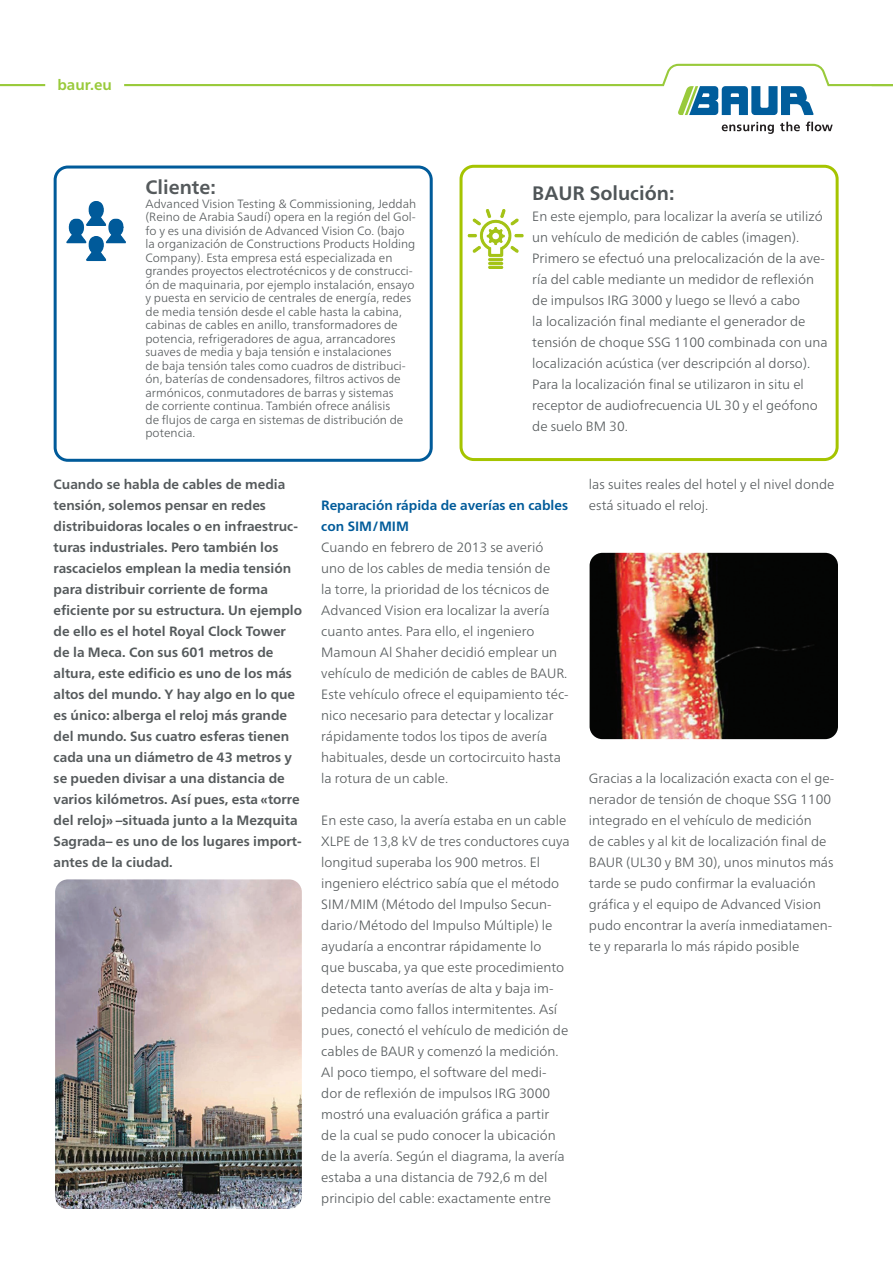
<style>
.page{position:relative;width:893px;height:1263px;background:#fff}
.page>*{position:absolute;margin:0;border:0;box-sizing:border-box;transform-origin:0 0}
.t1{font:700 19.5px "Frutiger Neue LTW1 G";color:#4f5558}
.t2{font:700 19.5px "Frutiger Neue LTW1 G";color:#555a5c}
.t3{font:700 15px "Frutiger Neue LTW1 G";letter-spacing:.005em;color:#99ca3b}
.t4{font:300 13.5px/21px "Frutiger Neue LTW1 G";color:#555a5c}
.t5{font:700 13.5px/21px "Frutiger Neue LTW1 G";color:#555a5c}
.t6{font:700 13.5px/21px "Frutiger Neue LTW1 G";color:#005b9a}
.t7{font:300 12px/13.5px "Frutiger Neue LTW1 G";color:#555a5c}
</style>
<div class="page">
<svg style="left:722px;top:122px;width:52px;height:12px"></svg>
<svg style="left:780px;top:122px;width:20px;height:9px"></svg>
<svg style="left:806px;top:122px;width:27px;height:9px"></svg>
<svg style="left:0;top:64px;width:893px;height:51px"></svg>
<div style="left:46px;top:78px;width:78px;height:21px;background:#fff"></div>
<div style="left:54px;top:166px;width:379px;height:296px;border:3px solid #005b9a;border-radius:13px"></div>
<div style="left:459px;top:165px;width:380px;height:296px;border:3px solid #a5c400;border-radius:13px"></div>
<img style="left:459px;top:190px;width:65px;height:99px">
<img style="left:53px;top:182px;width:73px;height:99px">
<img style="left:55px;top:879px;width:247px;height:330px">
<img style="left:590px;top:553px;width:248px;height:186px">
<p class="t3" style="left:57px;top:74px;width:56px">baur.eu</p>
<p class="t2" style="left:145px;top:173px;width:72px">Cliente:</p>
<p class="t7" style="left:145px;top:196px;width:272px">Advanced Vision Testing &amp; Commissioning, Jeddah (Reino de Arabia Saudí) opera en la región del Gol&shy;fo y es una división de Advanced Vision Co. (bajo la organización de Constructions Products Holding Company). Esta empresa está especializada en grandes proyectos electrotécnicos y de construcci&shy;ón de maquinaria, por ejemplo instalación, ensayo y puesta en servicio de centrales de energía, redes de media tensión desde el cable hasta la cabina, cabinas de cables en anillo, transformadores de potencia, refrigeradores de agua, arrancadores suaves de media y baja tensión e instalaciones<br>de baja tensión tales como cuadros de distribuci&shy;ón, baterías de condensadores, filtros activos de armónicos, conmutadores de barras y sistemas<br>de corriente continua. También ofrece análisis<br>de flujos de carga en sistemas de distribución de potencia.</p>
<p class="t1" style="left:532px;top:179px;width:144px">BAUR Solución:</p>
<p class="t4" style="left:532px;top:205px;width:297px">En este ejemplo, para localizar la avería se utilizó un vehículo de medición de cables (imagen).<br>Primero se efectuó una prelocalización de la ave&shy;ría del cable mediante un medidor de reflexión de impulsos IRG 3000 y luego se llevó a cabo<br>la localización final mediante el generador de tensión de choque SSG 1100 combinada con una localización acústica (ver descripción al dorso).<br>Para la localización final se utilizaron in situ el receptor de audiofrecuencia UL 30 y el geófono de suelo BM 30.</p>
<p class="t5" style="left:54px;top:473px;width:250px">Cuando se habla de cables de media tensión, solemos pensar en redes distribuidoras locales o en infraestruc&shy;turas industriales. Pero también los rascacielos emplean la media tensión para distribuir corriente de forma eficiente por su estructura. Un ejemplo de ello es el hotel Royal Clock Tower de la Meca. Con sus 601 metros de altura, este edificio es uno de los más altos del mundo. Y hay algo en lo que es único: alberga el reloj más grande del mundo. Sus cuatro esferas tienen cada una un diámetro de 43 metros y se pueden divisar a una distancia de varios kilómetros. Así pues, esta «torre del reloj» –situada junto a la Mezquita Sagrada– es uno de los lugares import&shy;antes de la ciudad.</p>
<p class="t6" style="left:321px;top:494px;width:248px">Reparación rápida de averías en cables con SIM/MIM</p>
<p class="t4" style="left:321px;top:536px;width:249px">Cuando en febrero de 2013 se averió uno de los cables de media tensión de<br>la torre, la prioridad de los técnicos de Advanced Vision era localizar la avería cuanto antes. Para ello, el ingeniero Mamoun Al Shaher decidió emplear un vehículo de medición de cables de BAUR.<br>Este vehículo ofrece el equipamiento téc&shy;nico necesario para detectar y localizar rápidamente todos los tipos de avería habituales, desde un cortocircuito hasta la rotura de un cable.</p>
<p class="t4" style="left:321px;top:809px;width:250px">En este caso, la avería estaba en un cable XLPE de 13,8 kV de tres conductores cuya longitud superaba los 900 metros. El ingeniero eléctrico sabía que el método SIM/MIM (Método del Impulso Secun&shy;dario/Método del Impulso Múltiple) le ayudaría a encontrar rápidamente lo<br>que buscaba, ya que este procedimiento detecta tanto averías de alta y baja im&shy;pedancia como fallos intermitentes. Así pues, conectó el vehículo de medición de cables de BAUR y comenzó la medición.<br>Al poco tiempo, el software del medi&shy;dor de reflexión de impulsos IRG 3000 mostró una evaluación gráfica a partir<br>de la cual se pudo conocer la ubicación de la avería. Según el diagrama, la avería estaba a una distancia de 792,6 m del principio del cable: exactamente entre</p>
<p class="t4" style="left:589px;top:473px;width:247px">las suites reales del hotel y el nivel donde está situado el reloj.</p>
<p class="t4" style="left:589px;top:767px;width:247px">Gracias a la localización exacta con el ge&shy;nerador de tensión de choque SSG 1100 integrado en el vehículo de medición<br>de cables y al kit de localización final de BAUR (UL30 y BM 30), unos minutos más tarde se pudo confirmar la evaluación gráfica y el equipo de Advanced Vision pudo encontrar la avería inmediatamen&shy;te y repararla lo más rápido posible</p>
</div>
